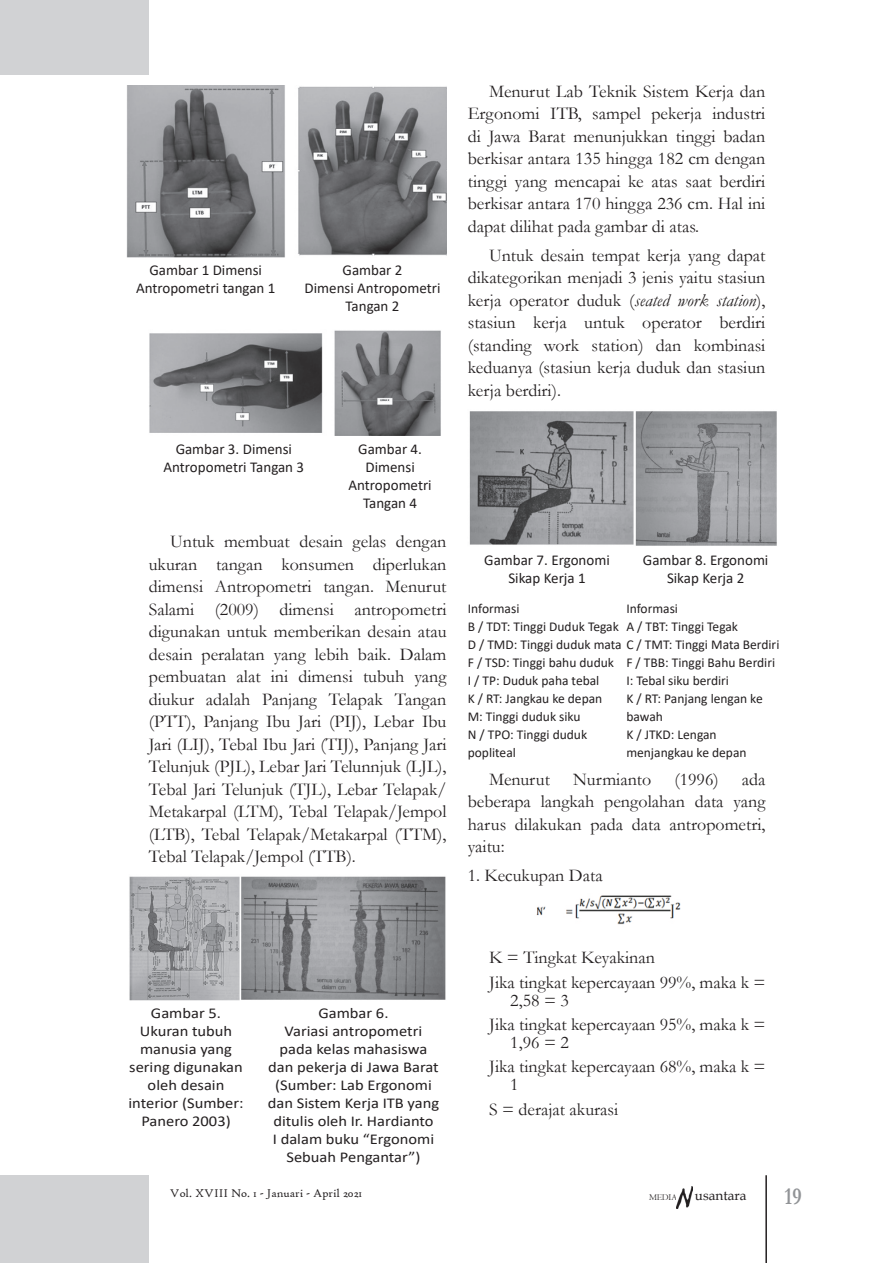
<style>
.page{position:relative;width:893px;height:1263px;background:#fff}
.page>*{position:absolute;margin:0;border:0;box-sizing:border-box;transform-origin:0 0}
.t1{font:700 24.3px "Garamond";color:#919396;scale:.8 1}
.t2{font:18px/22.5px "Garamond";color:#231f20;text-align:justify}
.t3{font:15px/18px "Calibri";color:#231f20;text-align:center;scale:1.1 1}
.t4{font:15px/18px "Calibri";color:#231f20;text-align:center}
.t5{font:13.5px/18px "Calibri";color:#231f20}
.t6{font:13.5px "Book Antiqua";color:#231f20}
.t7{font:12px "High Tower Text";color:#231f20}
.s1{font-style:italic}
.s2{font-family:"Centaur";font-size:9px}
</style>
<div class="page">
<div style="left:0;top:0;width:149px;height:74px;background:#d1d2d4"></div>
<div style="left:0;top:1176px;width:149px;height:87px;background:#d1d2d4"></div>
<hr style="left:765px;top:1175px;width:2px;height:88px;background:#231f20">
<img style="left:677px;top:1186px;width:16px;height:22px">
<img style="left:126px;top:85px;width:320px;height:172px">
<img style="left:149px;top:330px;width:292px;height:106px">
<img style="left:129px;top:876px;width:317px;height:125px">
<img style="left:469px;top:411px;width:308px;height:135px">
<img style="left:536px;top:895px;width:145px;height:30px">
<p class="t4" style="left:136px;top:260px;width:141px">Gambar 1 Dimensi<br>Antropometri tangan 1</p>
<p class="t4" style="left:305px;top:260px;width:137px">Gambar 2<br>Dimensi Antropometri<br>Tangan 2</p>
<p class="t4" style="left:164px;top:439px;width:142px">Gambar 3. Dimensi<br>Antropometri Tangan 3</p>
<p class="t4" style="left:349px;top:439px;width:85px">Gambar 4.<br>Dimensi<br>Antropometri<br>Tangan 4</p>
<p class="t2" style="left:149px;top:530px;width:299px;text-indent:21px">Untuk membuat desain gelas dengan ukuran tangan konsumen diperlukan dimensi Antropometri tangan. Menurut Salami (2009) dimensi antropometri digunakan untuk memberikan desain atau desain peralatan yang lebih baik. Dalam pembuatan alat ini dimensi tubuh yang diukur adalah Panjang Telapak Tangan (PTT), Panjang Ibu Jari (PIJ), Lebar Ibu Jari (LIJ), Tebal Ibu Jari (TIJ), Panjang Jari Telunjuk (PJL), Lebar Jari Telunnjuk (LJL), Tebal Jari Telunjuk (TJL), Lebar Telapak/ Metakarpal (LTM), Tebal Telapak/Jempol (LTB), Tebal Telapak/Metakarpal (TTM), Tebal Telapak/Jempol (TTB).</p>
<p class="t2" style="left:468px;top:79px;width:299px;text-indent:21px">Menurut Lab Teknik Sistem Kerja dan Ergonomi ITB, sampel pekerja industri di Jawa Barat menunjukkan tinggi badan berkisar antara 135 hingga 182 cm dengan tinggi yang mencapai ke atas saat berdiri berkisar antara 170 hingga 236 cm. Hal ini dapat dilihat pada gambar di atas.</p>
<p class="t2" style="left:468px;top:243px;width:299px;text-indent:21px">Untuk desain tempat kerja yang dapat dikategorikan menjadi 3 jenis yaitu stasiun kerja operator duduk (<span class="s1">seated work station</span>), stasiun kerja untuk operator berdiri (standing work station) dan kombinasi keduanya (stasiun kerja duduk dan stasiun kerja berdiri).</p>
<p class="t4" style="left:484px;top:551px;width:127px">Gambar 7. Ergonomi<br>Sikap Kerja 1</p>
<p class="t4" style="left:643px;top:551px;width:127px">Gambar 8. Ergonomi<br>Sikap Kerja 2</p>
<p class="t5" style="left:468px;top:599px;width:313px">Informasi<br>B / TDT: Tinggi Duduk Tegak<br>D / TMD: Tinggi duduk mata C / TMT: Tinggi Mata Berdiri<br>F / TSD: Tinggi bahu duduk<br>I / TP: Duduk paha tebal<br>K / RT: Jangkau ke depan<br>M: Tinggi duduk siku<br>N / TPO: Tinggi duduk<br>popliteal</p>
<p class="t5" style="left:626px;top:599px;width:113px">Informasi<br>A / TBT: Tinggi Tegak</p>
<p class="t5" style="left:626px;top:653px;width:150px">F / TBB: Tinggi Bahu Berdiri<br>I: Tebal siku berdiri<br>K / RT: Panjang lengan ke bawah<br>K / JTKD: Lengan menjangkau ke depan</p>
<p class="t2" style="left:468px;top:767px;width:299px;text-indent:274px">ada beberapa langkah pengolahan data yang harus dilakukan pada data antropometri, yaitu:</p>
<p class="t2" style="left:468px;top:864px;width:136px">1. Kecukupan Data</p>
<p class="t2" style="left:489px;top:767px;width:62px">Menurut</p>
<p class="t2" style="left:573px;top:767px;width:80px">Nurmianto</p>
<p class="t2" style="left:674px;top:767px;width:46px">(1996)</p>
<p class="t3" style="left:128px;top:1004px;width:106px">Gambar 5.<br>Ukuran tubuh manusia yang sering digunakan oleh desain interior (Sumber:<br>Panero 2003)</p>
<p class="t3" style="left:268px;top:1004px;width:157px">Gambar 6.<br>Variasi antropometri pada kelas mahasiswa dan pekerja di Jawa Barat (Sumber: Lab Ergonomi dan Sistem Kerja ITB yang ditulis oleh Ir. Hardianto<br>I dalam buku “Ergonomi<br>Sebuah Pengantar”)</p>
<p class="t7" style="left:170px;top:1186px;width:194px">Vol. XVIII No. 1 - Januari - April 2021</p>
<p class="t2" style="left:489px;top:945px;width:278px;line-height:24.3px">K = Tingkat Keyakinan<br>Jika tingkat kepercayaan 99%, maka k =</p>
<p class="t2" style="left:489px;top:987px;width:278px;line-height:24.3px;text-indent:21px">2,58 = 3<br>Jika tingkat kepercayaan 95%, maka k =</p>
<p class="t2" style="left:489px;top:1030px;width:278px;line-height:24.3px;text-indent:21px">1,96 = 2<br>Jika tingkat kepercayaan 68%, maka k =</p>
<p class="t2" style="left:489px;top:1072px;width:131px;line-height:24.3px;text-indent:21px">1<br>S = derajat akurasi</p>
<p class="t6" style="left:649px;top:1185px;width:99px"><span class="s2">MEDIA</span> usantara</p>
<h1 class="t1" style="left:785px;top:1180px;width:23px">19</h1>
</div>
